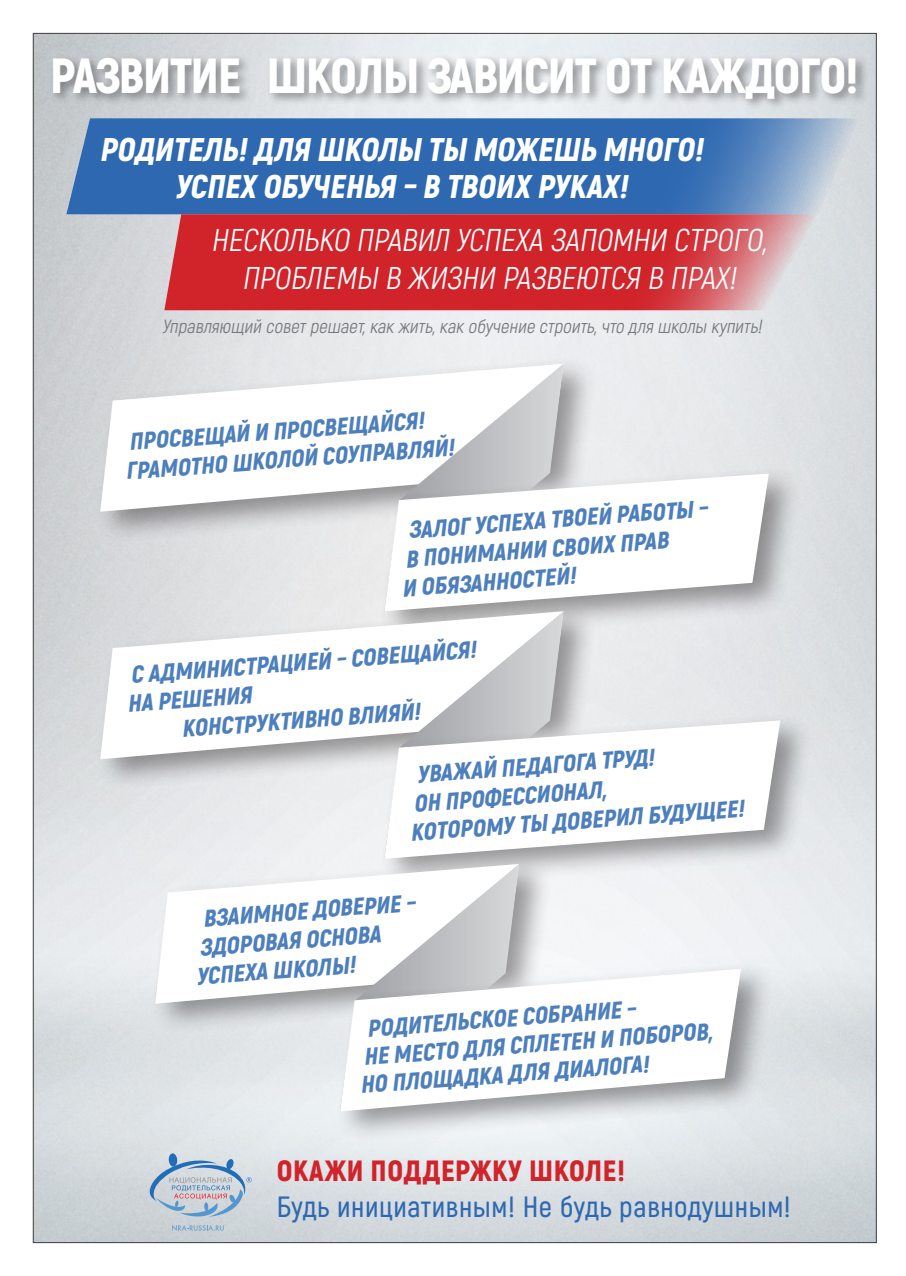
<style>
.page{position:relative;width:906px;height:1276px;background:#fff}
.page>*{position:absolute;margin:0;border:0;box-sizing:border-box;transform-origin:0 0}
.t1{font:900 49.28px "Akrobat";letter-spacing:-.02em;color:#fff}
.t2{font:italic 900 32.78px/36.8px "Akrobat";color:#fff;text-align:center}
.t3{font:italic 31.5px/37.8px "Akrobat";color:#fff;text-align:center}
.t4{font:600 29.25px "Akrobat";letter-spacing:.02em;color:#2d68b1}
.t5{font:900 29.25px "Akrobat";letter-spacing:.02em;color:#d1232a}
.t6{font:italic 900 24px "Akrobat";color:#4d7fbd}
.t7{font:italic 18.98px "Akrobat";color:#76787b}
</style>
<div class="page">
<img style="left:35px;top:35px;width:839px;height:1205px">
<svg style="left:146px;top:1153px;width:106px;height:65px;background:#b7c6d4"></svg>
<svg style="left:172px;top:1225px;width:52px;height:5px"></svg>
<svg style="left:66px;top:118px;width:811px;height:96px;background:#4377b7"></svg>
<svg style="left:164px;top:214px;width:662px;height:96px;background:#d23d44"></svg>
<div style="left:50px;top:53px;width:819px;height:58px;background:#231f20;opacity:.45"></div>
<div style="left:95px;top:356px;width:502px;height:187px;background:#231f20;opacity:.45"></div>
<svg style="left:100px;top:364px;width:240px;height:148px"></svg>
<div style="left:379px;top:465px;width:423px;height:178px;background:#231f20;opacity:.45"></div>
<svg style="left:563px;top:472px;width:206px;height:139px"></svg>
<div style="left:95px;top:603px;width:502px;height:188px;background:#231f20;opacity:.45"></div>
<svg style="left:100px;top:611px;width:240px;height:148px"></svg>
<div style="left:379px;top:712px;width:435px;height:178px;background:#231f20;opacity:.45"></div>
<svg style="left:563px;top:719px;width:217px;height:140px"></svg>
<div style="left:150px;top:856px;width:403px;height:179px;background:#231f20;opacity:.45"></div>
<svg style="left:155px;top:864px;width:185px;height:139px"></svg>
<svg style="left:340px;top:364px;width:223px;height:597px"></svg>
<div style="left:335px;top:961px;width:439px;height:182px;background:#231f20;opacity:.45"></div>
<svg style="left:340px;top:969px;width:401px;height:142px"></svg>
<h1 class="t1" style="left:50px;top:44px;width:810px">РАЗВИТИЕ ШКОЛЫ ЗАВИСИТ ОТ КАЖДОГО!</h1>
<h2 class="t2" style="left:99px;top:131px;width:612px">РОДИТЕЛЬ!ДЛЯ ШКОЛЫ ТЫ МОЖЕШЬ МНОГО!<br>УСПЕХ ОБУЧЕНЬЯ – В ТВОИХ РУКАХ!</h2>
<h3 class="t3" style="left:211px;top:221px;width:563px">НЕСКОЛЬКО ПРАВИЛ УСПЕХА ЗАПОМНИ СТРОГО,<br>ПРОБЛЕМЫ В ЖИЗНИ РАЗВЕЮТСЯ В ПРАХ!</h3>
<p class="t7" style="left:162px;top:315px;width:605px">Управляющий советрешает,как жить,как обучение строить,что для школы купить!</p>
<p class="t6" style="left:128px;top:426px;width:297px;rotate:-4deg">ПРОСВЕЩАЙ И ПРОСВЕЩАЙСЯ!</p>
<p class="t6" style="left:124px;top:455px;width:331px;rotate:-4deg">ГРАМОТНО ШКОЛОЙ СОУПРАВЛЯЙ!</p>
<p class="t6" style="left:407px;top:514px;width:301px;rotate:-4deg">ЗАЛОГ УСПЕХА ТВОЕЙ РАБОТЫ –</p>
<p class="t6" style="left:404px;top:543px;width:265px;rotate:-4deg">В ПОНИМАНИИ СВОИХ ПРАВ</p>
<p class="t6" style="left:401px;top:572px;width:176px;rotate:-4deg">И ОБЯЗАННОСТЕЙ!</p>
<p class="t6" style="left:129px;top:658px;width:348px;rotate:-4deg">С АДМИНИСТРАЦИЕЙ – СОВЕЩАЙСЯ!</p>
<p class="t6" style="left:126px;top:688px;width:126px;rotate:-4deg">НА РЕШЕНИЯ</p>
<p class="t6" style="left:181px;top:713px;width:240px;rotate:-4deg">КОНСТРУКТИВНО ВЛИЯЙ!</p>
<p class="t6" style="left:416px;top:758px;width:239px;rotate:-4deg">УВАЖАЙ ПЕДАГОГА ТРУД!</p>
<p class="t6" style="left:412px;top:787px;width:195px;rotate:-4deg">ОН ПРОФЕССИОНАЛ,</p>
<p class="t6" style="left:409px;top:816px;width:336px;rotate:-4deg">КОТОРОМУ ТЫ ДОВЕРИЛ БУДУЩЕЕ!</p>
<p class="t6" style="left:202px;top:902px;width:214px;rotate:-4deg">ВЗАИМНОЕ ДОВЕРИЕ –</p>
<p class="t6" style="left:198px;top:931px;width:183px;rotate:-4deg">ЗДОРОВАЯ ОСНОВА</p>
<p class="t6" style="left:195px;top:960px;width:161px;rotate:-4deg">УСПЕХА ШКОЛЫ!</p>
<p class="t6" style="left:366px;top:1012px;width:271px;rotate:-4deg">РОДИТЕЛЬСКОЕ СОБРАНИЕ –</p>
<p class="t6" style="left:362px;top:1040px;width:351px;rotate:-4deg">НЕ МЕСТО ДЛЯ СПЛЕТЕН И ПОБОРОВ,</p>
<p class="t6" style="left:359px;top:1068px;width:290px;rotate:-4deg">НО ПЛОЩАДКА ДЛЯ ДИАЛОГА!</p>
<p class="t5" style="left:277px;top:1151px;width:350px">ОКАЖИ ПОДДЕРЖКУ ШКОЛЕ!</p>
<p class="t4" style="left:277px;top:1189px;width:515px">Будь инициативным! Не будь равнодушным!</p>
</div>
